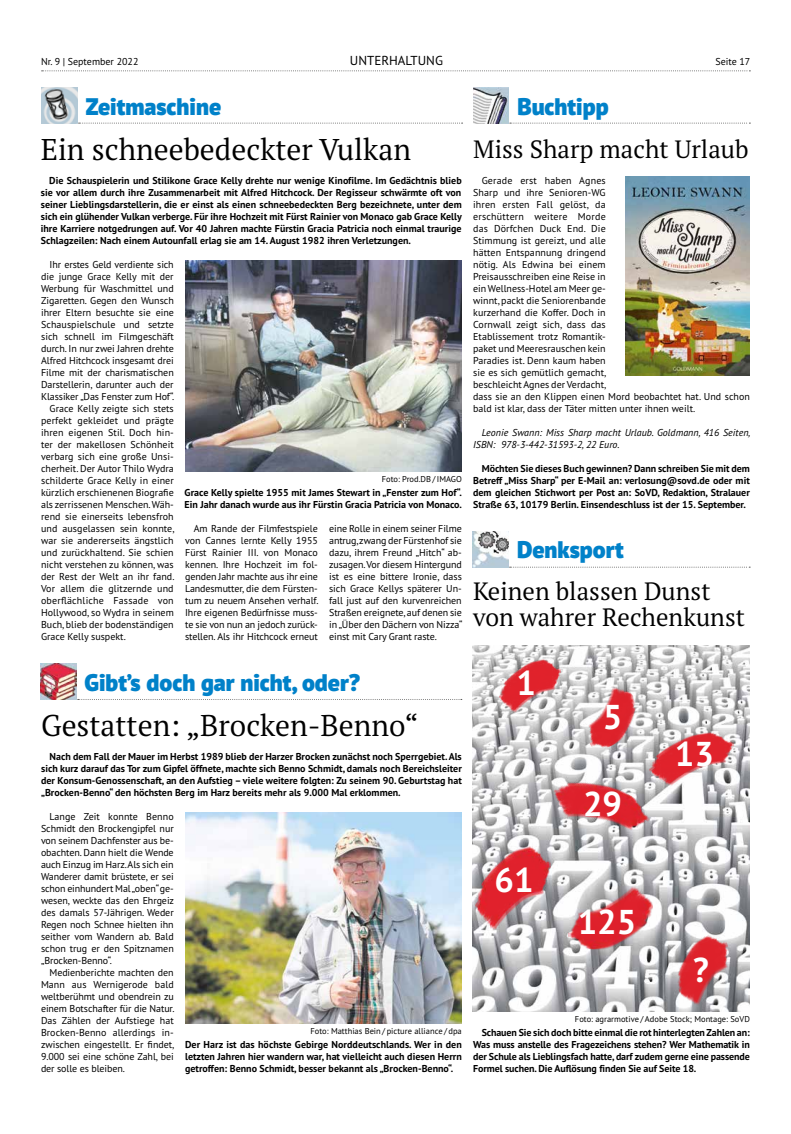
<style>
.page{position:relative;width:791px;height:1134px;background:#fff}
.page>*{position:absolute;margin:0;border:0;box-sizing:border-box;transform-origin:0 0}
.t1{font:700 34.5px "PT Sans Pro";color:#fff}
.t2{font:30px "PT Serif Pro";color:#000}
.t3{font:25px/26px "PT Serif Pro";color:#000}
.t4{font:900 24px "PT Sans Pro";color:#0081c9}
.t5{font:13px "PT Sans Pro";color:#000}
.t6{font:10px/12px "PT Sans Pro";color:#000;text-align:justify}
.t7{font:700 10px/12px "PT Sans Pro";color:#000;text-align:justify}
.t8{font:italic 10px/12px "PT Sans Pro";letter-spacing:.005em;color:#000}
.t9{font:10px "PT Sans Pro";letter-spacing:.02em;color:#000}
.t10{font:8.5px "PT Sans Pro";color:#000}
</style>
<div class="page">
<img style="left:41px;top:664px;width:35px;height:36px">
<svg style="left:78px;top:699px;width:384px;height:1px"></svg>
<svg style="left:510px;top:123px;width:240px;height:1px"></svg>
<img style="left:473px;top:88px;width:36px;height:36px">
<img style="left:473px;top:532px;width:36px;height:36px">
<svg style="left:510px;top:567px;width:240px;height:1px"></svg>
<img style="left:185px;top:813px;width:277px;height:211px">
<svg style="left:79px;top:123px;width:384px;height:1px"></svg>
<img style="left:41px;top:88px;width:36px;height:36px">
<img style="left:185px;top:261px;width:277px;height:211px">
<img style="left:473px;top:646px;width:277px;height:366px">
<img style="left:500px;top:659px;width:60px;height:53px">
<img style="left:571px;top:679px;width:78px;height:75px">
<img style="left:649px;top:732px;width:84px;height:53px">
<img style="left:567px;top:882px;width:87px;height:69px">
<img style="left:666px;top:931px;width:76px;height:79px">
<img style="left:545px;top:760px;width:110px;height:96px">
<img style="left:475px;top:846px;width:76px;height:85px">
<img style="left:626px;top:177px;width:124px;height:198px">
<svg style="left:42px;top:70px;width:708px;height:1px"></svg>
<p class="t6" style="left:41px;top:55px;width:99px">Nr. 9 | September 2022</p>
<h3 class="t5" style="left:350px;top:52px;width:95px">UNTERHALTUNG</h3>
<p class="t6" style="left:715px;top:55px;width:36px">Seite 17</p>
<h3 class="t4" style="left:86px;top:90px;width:137px">Zeitmaschine</h3>
<h2 class="t2" style="left:41px;top:130px;width:372px">Ein schneebedeckter Vulkan</h2>
<p class="t7" style="left:41px;top:174px;width:423px;text-indent:8px">Die Schauspielerin und Stilikone Grace Kelly drehte nur wenige Kinofilme. Im Gedächtnis blieb sie vor allem durch ihre Zusammenarbeit mit Alfred Hitchcock. Der Regisseur schwärmte oft von seiner Lieblingsdarstellerin, die er einst als einen schneebedeckten Berg bezeichnete, unter dem sich ein glühender Vulkan verberge. Für ihre Hochzeit mit Fürst Rainier von Monaco gab Grace Kelly ihre Karriere notgedrungen auf. Vor 40 Jahren machte Fürstin Gracia Patricia noch einmal traurige Schlagzeilen: Nach einem Autounfall erlag sie am 14. August 1982 ihren Verletzungen.</p>
<p class="t6" style="left:50px;top:258px;width:126px">Ihr erstes Geld verdiente sich</p>
<p class="t6" style="left:41px;top:270px;width:134px">die junge Grace Kelly mit der</p>
<p class="t6" style="left:41px;top:282px;width:134px">Werbung für Waschmittel und</p>
<p class="t6" style="left:41px;top:294px;width:134px">Zigaretten. Gegen den Wunsch</p>
<p class="t6" style="left:41px;top:306px;width:134px">ihrer Eltern besuchte sie eine</p>
<p class="t6" style="left:41px;top:318px;width:134px">Schauspielschule und setzte</p>
<p class="t6" style="left:41px;top:330px;width:134px">sich schnell im Filmgeschäft</p>
<p class="t6" style="left:41px;top:342px;width:134px">durch. In nur zwei Jahren drehte</p>
<p class="t6" style="left:41px;top:354px;width:134px">Alfred Hitchcock insgesamt drei</p>
<p class="t6" style="left:41px;top:366px;width:134px">Filme mit der charismatischen</p>
<p class="t6" style="left:41px;top:378px;width:134px">Darstellerin, darunter auch der</p>
<p class="t6" style="left:41px;top:390px;width:135px">Klassiker „Das Fenster zum Hof“.</p>
<p class="t6" style="left:50px;top:402px;width:126px">Grace Kelly zeigte sich stets</p>
<p class="t6" style="left:41px;top:414px;width:134px">perfekt gekleidet und prägte</p>
<p class="t6" style="left:41px;top:426px;width:134px">ihren eigenen Stil. Doch hin-</p>
<p class="t6" style="left:41px;top:438px;width:134px">ter der makellosen Schönheit</p>
<p class="t6" style="left:41px;top:450px;width:134px">verbarg sich eine große Unsi-</p>
<p class="t6" style="left:41px;top:462px;width:134px">cherheit. Der Autor Thilo Wydra</p>
<p class="t6" style="left:41px;top:474px;width:134px">schilderte Grace Kelly in einer</p>
<p class="t6" style="left:41px;top:486px;width:134px">kürzlich erschienenen Biografie</p>
<p class="t6" style="left:41px;top:498px;width:134px">als zerrissenen Menschen. Wäh-</p>
<p class="t6" style="left:41px;top:510px;width:134px">rend sie einerseits lebensfroh</p>
<p class="t6" style="left:41px;top:522px;width:135px">und ausgelassen sein konnte,</p>
<p class="t6" style="left:41px;top:534px;width:134px">war sie andererseits ängstlich</p>
<p class="t6" style="left:41px;top:546px;width:134px">und zurückhaltend. Sie schien</p>
<p class="t6" style="left:41px;top:558px;width:134px">nicht verstehen zu können, was</p>
<p class="t6" style="left:41px;top:570px;width:135px">der Rest der Welt an ihr fand.</p>
<p class="t6" style="left:41px;top:582px;width:134px">Vor allem die glitzernde und</p>
<p class="t9" style="left:41px;top:594px;width:134px">oberflächliche Fassade von</p>
<p class="t6" style="left:41px;top:606px;width:134px">Hollywood, so Wydra in seinem</p>
<p class="t6" style="left:41px;top:618px;width:134px">Buch, blieb der bodenständigen</p>
<p class="t6" style="left:41px;top:630px;width:86px">Grace Kelly suspekt.</p>
<p class="t10" style="left:382px;top:473px;width:82px">Foto: Prod.DB / IMAGO</p>
<p class="t7" style="left:185px;top:486px;width:279px">Grace Kelly spielte 1955 mit James Stewart in „Fenster zum Hof“.<br>Ein Jahr danach wurde aus ihr Fürstin Gracia Patricia von Monaco.</p>
<p class="t6" style="left:185px;top:522px;width:135px;text-indent:9px">Am Rande der Filmfestspiele von Cannes lernte Kelly 1955<br>Fürst Rainier III. von Monaco kennen. Ihre Hochzeit im fol&shy;genden Jahr machte aus ihr eine Landesmutter, die dem Fürsten&shy;tum zu neuem Ansehen verhalf.<br>Ihre eigenen Bedürfnisse muss&shy;te sie von nun an jedoch zurück&shy;stellen. Als ihr Hitchcock erneut</p>
<p class="t6" style="left:329px;top:522px;width:135px">eine Rolle in einem seiner Filme antrug,zwang der Fürstenhof sie dazu, ihrem Freund „Hitch“ ab&shy;zusagen. Vor diesem Hintergund ist es eine bittere Ironie, dass sich Grace Kellys späterer Un&shy;fall just auf den kurvenreichen Straßen ereignete, auf denen sie in „Über den Dächern von Nizza“ einst mit Cary Grant raste.</p>
<h3 class="t4" style="left:517px;top:91px;width:93px">Buchtipp</h3>
<h3 class="t3" style="left:473px;top:136px;width:277px">Miss Sharp macht Urlaub</h3>
<p class="t6" style="left:473px;top:174px;width:278px;text-align:left;text-indent:8px">Gerade erst haben Agnes<br>Sharp und ihre Senioren-WG<br>ihren ersten Fall gelöst, da<br>erschüttern weitere Morde<br>das Dörfchen Duck End. Die<br>Stimmung ist gereizt, und alle<br>hätten Entspannung dringend<br>nötig. Als Edwina bei einem<br>Preisausschreiben eine Reise in<br>ein Wellness-Hotel am Meer ge-<br>winnt, packt die Seniorenbande<br>kurzerhand die Koffer. Doch in<br>Cornwall zeigt sich, dass das<br>Etablissement trotz Romantik-<br>paket und Meeresrauschen kein<br>Paradies ist. Denn kaum haben<br>sie es sich gemütlich gemacht,<br>beschleicht Agnes der Verdacht,<br>dass sie an den Klippen einen Mord beobachtet hat. Und schon bald ist klar, dass der Täter mitten unter ihnen weilt.</p>
<p class="t8" style="left:473px;top:426px;width:279px;text-indent:8px">Leonie Swann: Miss Sharp macht Urlaub. Goldmann, 416 Seiten,<br>ISBN: 978-3-442-31593-2, 22 Euro.</p>
<p class="t7" style="left:473px;top:462px;width:278px;text-indent:8px">Möchten Sie dieses Buch gewinnen? Dann schreiben Sie mit dem Betreff „Miss Sharp“ per E-Mail an: verlosung@sovd.de oder mit dem gleichen Stichwort per Post an: SoVD, Redaktion, Stralauer Straße 63, 10179 Berlin. Einsendeschluss ist der 15. September.</p>
<h3 class="t4" style="left:517px;top:534px;width:108px">Denksport</h3>
<h3 class="t3" style="left:473px;top:577px;width:273px">Keinen blassen Dunst von wahrer Rechenkunst</h3>
<h3 class="t4" style="left:85px;top:666px;width:277px">Gibt’s doch gar nicht, oder?</h3>
<h2 class="t2" style="left:41px;top:706px;width:379px">Gestatten: „Brocken-Benno“</h2>
<p class="t7" style="left:41px;top:750px;width:422px;text-indent:8px">Nach dem Fall der Mauer im Herbst 1989 blieb der Harzer Brocken zunächst noch Sperrgebiet. Als sich kurz darauf das Tor zum Gipfel öffnete, machte sich Benno Schmidt, damals noch Bereichsleiter der Konsum-Genossenschaft, an den Aufstieg – viele weitere folgten: Zu seinem 90. Geburtstag hat „Brocken-Benno“ den höchsten Berg im Harz bereits mehr als 9.000 Mal erklommen.</p>
<p class="t6" style="left:41px;top:810px;width:135px;text-indent:8px">Lange Zeit konnte Benno Schmidt den Brockengipfel nur von seinem Dachfenster aus be&shy;obachten. Dann hielt die Wende auch Einzug im Harz. Als sich ein Wanderer damit brüstete, er sei schon einhundert Mal „oben“ ge&shy;wesen, weckte das den Ehrgeiz des damals 57-Jährigen. Weder Regen noch Schnee hielten ihn seither vom Wandern ab. Bald schon trug er den Spitznamen „Brocken-Benno“.</p>
<p class="t6" style="left:41px;top:966px;width:135px;text-indent:8px">Medienberichte machten den Mann aus Wernigerode bald weltberühmt und obendrein zu einem Botschafter für die Natur.<br>Das Zählen der Aufstiege hat Brocken-Benno allerdings in&shy;zwischen eingestellt. Er findet, 9.000 sei eine schöne Zahl, bei der solle es bleiben.</p>
<p class="t10" style="left:311px;top:1025px;width:153px">Foto: Matthias Bein / picture alliance / dpa</p>
<p class="t7" style="left:185px;top:1038px;width:278px">Der Harz ist das höchste Gebirge Norddeutschlands. Wer in den letzten Jahren hier wandern war, hat vielleicht auch diesen Herrn getroffen: Benno Schmidt, besser bekannt als „Brocken-Benno“.</p>
<h1 class="t1" style="left:516px;top:660px;width:21px">1</h1>
<h1 class="t1" style="left:494px;top:857px;width:41px">61</h1>
<h1 class="t1" style="left:603px;top:694px;width:21px">5</h1>
<h1 class="t1" style="left:583px;top:781px;width:41px">29</h1>
<h1 class="t1" style="left:578px;top:899px;width:60px">125</h1>
<h1 class="t1" style="left:675px;top:731px;width:41px">13</h1>
<h1 class="t1" style="left:693px;top:947px;width:17px">?</h1>
<p class="t10" style="left:575px;top:1013px;width:176px">Foto: agrarmotive / Adobe Stock; Montage: SoVD</p>
<p class="t7" style="left:473px;top:1026px;width:278px;text-indent:8px">Schauen Sie sich doch bitte einmal die rot hinterlegten Zahlen an:<br>Was muss anstelle des Fragezeichens stehen? Wer Mathematik in der Schule als Lieblingsfach hatte, darf zudem gerne eine passende Formel suchen. Die Auflösung finden Sie auf Seite 18.</p>
</div>
